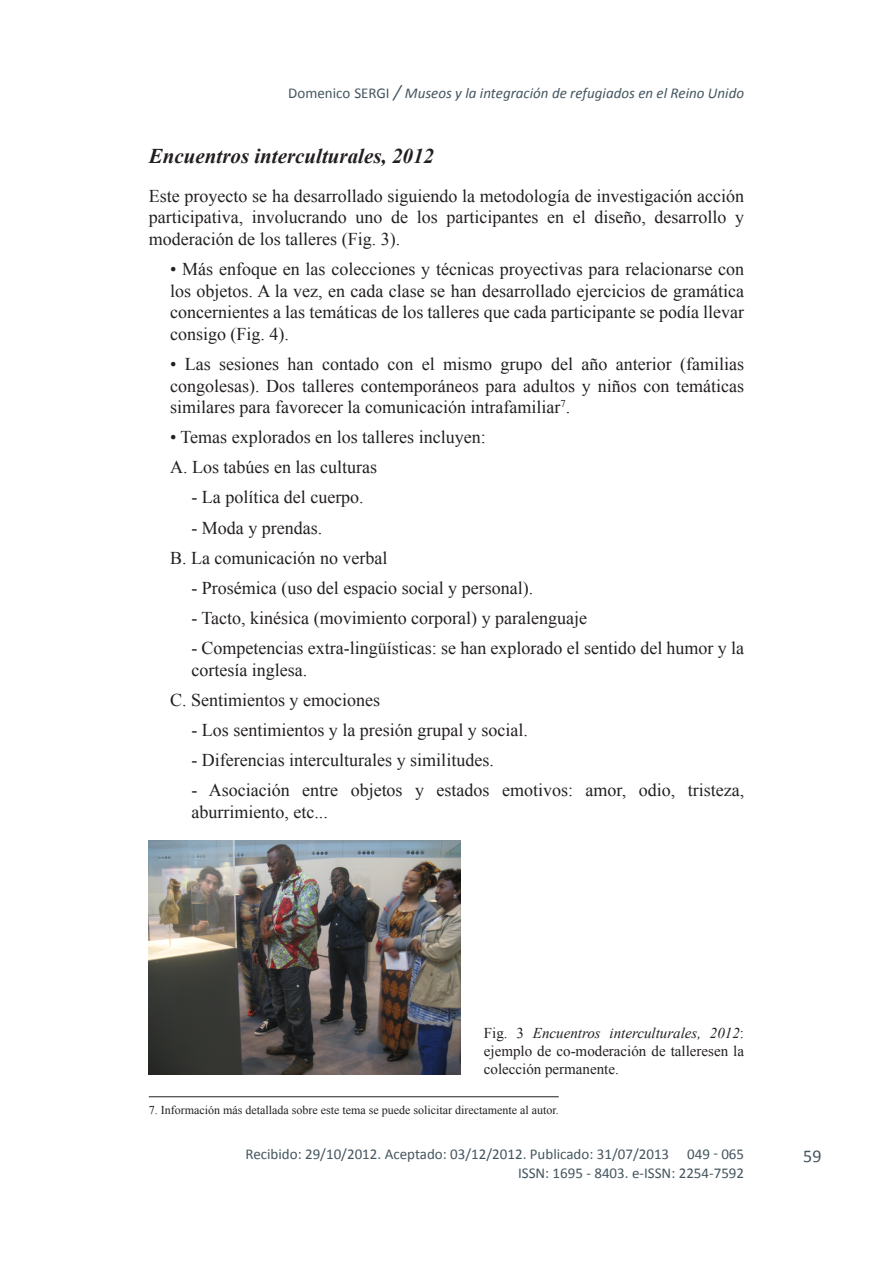
<style>
.page{position:relative;width:893px;height:1263px;background:#fff}
.page>*{position:absolute;margin:0;border:0;box-sizing:border-box;transform-origin:0 0}
.Primer_título{font:italic 700 21px "Times New Roman";color:#231f20}
.texto_normal_sin_esp{font:18px/21.6px "Times New Roman";color:#231f20;text-align:justify}
.t1{font:18px "Calibri";color:#45555f}
.texto_normal{font:15px "Calibri";color:#45555f}
.Pies_foto{font:15px/18px "Times New Roman";color:#231f20;text-align:justify}
.Cabacera_Izquierda{font:italic 15px "Calibri";color:#45555f}
.Cabacera_Izquierda-2{font:15px "Calibri";color:#45555f}
.Notas_pie{font:12px "Times New Roman";color:#231f20}
.s1{font-size:18px}
.s2{font-style:italic}
</style>
<div class="page">
<hr style="left:149px;top:1096px;width:410px;height:1px;background:#231f20">
<img style="left:149px;top:841px;width:312px;height:234px">
<p class="Cabacera_Izquierda-2" style="left:288px;top:83px;width:81px">Domenico Sergi</p>
<p class="Cabacera_Izquierda" style="left:394px;top:83px;width:352px"><span class="s1">/</span> Museos y la integración de refugiados en el Reino Unido</p>
<p class="Primer_título" style="left:149px;top:141px;width:287px">Encuentros interculturales, 2012</p>
<p class="texto_normal_sin_esp" style="left:149px;top:185px;width:597px">Este proyecto se ha desarrollado siguiendo la metodología de investigación acción participativa, involucrando uno de los participantes en el diseño, desarrollo y moderación de los talleres (Fig. 3).</p>
<p class="texto_normal_sin_esp" style="left:170px;top:258px;width:576px">• Más enfoque en las colecciones y técnicas proyectivas para relacionarse con los objetos. A la vez, en cada clase se han desarrollado ejercicios de gramática concernientes a las temáticas de los talleres que cada participante se podía llevar consigo (Fig. 4).</p>
<p class="texto_normal_sin_esp" style="left:170px;top:353px;width:576px">• Las sesiones han contado con el mismo grupo del año anterior (familias congolesas). Dos talleres contemporáneos para adultos y niños con temáticas similares para favorecer la comunicación intrafamiliar<sup>7</sup>.</p>
<p class="texto_normal_sin_esp" style="left:170px;top:426px;width:317px">• Temas explorados en los talleres incluyen:</p>
<p class="texto_normal_sin_esp" style="left:170px;top:456px;width:208px">A. Los tabúes en las culturas</p>
<p class="texto_normal_sin_esp" style="left:191px;top:486px;width:174px">- La política del cuerpo.</p>
<p class="texto_normal_sin_esp" style="left:191px;top:516px;width:132px">- Moda y prendas.</p>
<p class="texto_normal_sin_esp" style="left:170px;top:546px;width:219px">B. La comunicación no verbal</p>
<p class="texto_normal_sin_esp" style="left:191px;top:577px;width:343px">- Prosémica (uso del espacio social y personal).</p>
<p class="texto_normal_sin_esp" style="left:191px;top:607px;width:397px">- Tacto, kinésica (movimiento corporal) y paralenguaje</p>
<p class="texto_normal_sin_esp" style="left:191px;top:637px;width:554px">- Competencias extra-lingüísticas: se han explorado el sentido del humor y la cortesía inglesa.</p>
<p class="texto_normal_sin_esp" style="left:170px;top:688px;width:212px">C. Sentimientos y emociones</p>
<p class="texto_normal_sin_esp" style="left:191px;top:719px;width:338px">- Los sentimientos y la presión grupal y social.</p>
<p class="texto_normal_sin_esp" style="left:191px;top:749px;width:304px">- Diferencias interculturales y similitudes.</p>
<p class="texto_normal_sin_esp" style="left:191px;top:779px;width:554px">- Asociación entre objetos y estados emotivos: amor, odio, tristeza, aburrimiento, etc...</p>
<p class="Pies_foto" style="left:484px;top:1024px;width:262px">Fig. 3 <span class="s2">Encuentros interculturales, 2012</span>: ejemplo de co-moderación de talleresen la colección permanente.</p>
<p class="Notas_pie" style="left:149px;top:1102px;width:411px">7. Información más detallada sobre este tema se puede solicitar directamente al autor.</p>
<p class="texto_normal" style="left:245px;top:1145px;width:425px">Recibido: 29/10/2012. Aceptado: 03/12/2012. Publicado: 31/07/2013</p>
<p class="texto_normal" style="left:687px;top:1145px;width:58px">049 - 065</p>
<p class="texto_normal" style="left:518px;top:1163px;width:228px">ISSN: 1695 - 8403. e-ISSN: 2254-7592</p>
<p class="t1" style="left:803px;top:1144px;width:20px">59</p>
</div>
